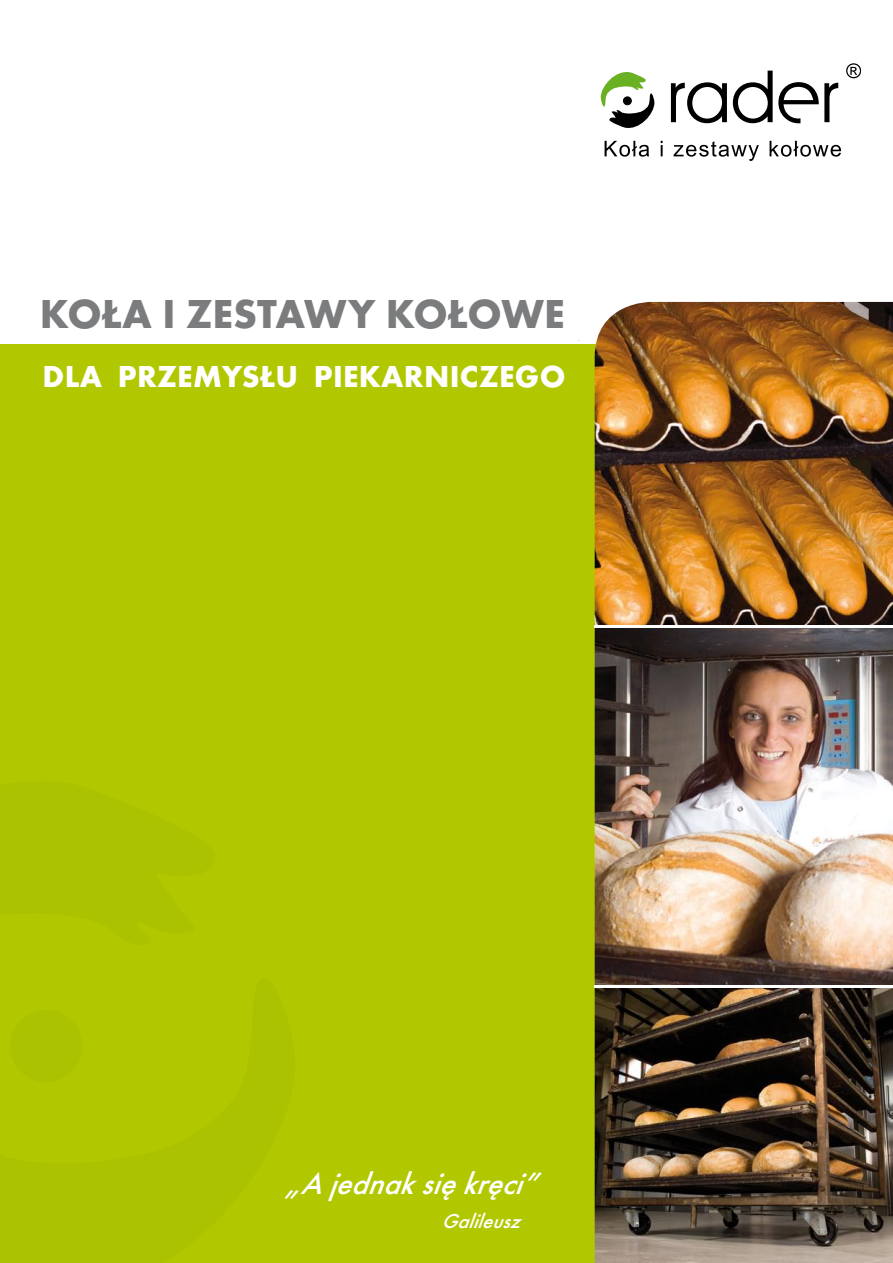
<style>
.page{position:relative;width:893px;height:1263px;background:#fff}
.page>*{position:absolute;margin:0;border:0;box-sizing:border-box;transform-origin:0 0}
.t1{font:700 42px "Futura TEE";color:#7b7c7e}
.t2{font:700 31.5px "Futura TEE";letter-spacing:.01em;color:#fff}
.t3{font:italic 500 31.35px "Futura TEE";color:#fff}
.t4{font:italic 500 20.85px "Futura TEE";color:#fff}
</style>
<div class="page">
<div style="left:0;top:344px;width:893px;height:919px;background:#b1c800"></div>
<svg style="left:671px;top:71px;width:167px;height:52px"></svg>
<svg style="left:601px;top:72px;width:53px;height:56px"></svg>
<svg style="left:605px;top:141px;width:236px;height:20px"></svg>
<svg style="left:846px;top:63px;width:15px;height:15px"></svg>
<img style="left:595px;top:302px;width:298px;height:961px">
<hr style="left:595px;top:986px;width:298px;height:2px;background:#fff">
<hr style="left:595px;top:625px;width:298px;height:2px;background:#fff">
<h1 class="t1" style="left:40px;top:287px;width:526px">KOŁA I ZESTAWY KOŁOWE</h1>
<p class="t2" style="left:43px;top:357px;width:524px">DLA PRZEMYSŁU PIEKARNICZEGO</p>
<p class="t3" style="left:285px;top:1165px;width:266px">„Ajednaksiękręci”</p>
<p class="t4" style="left:441px;top:1209px;width:89px">Galileusz</p>
</div>
